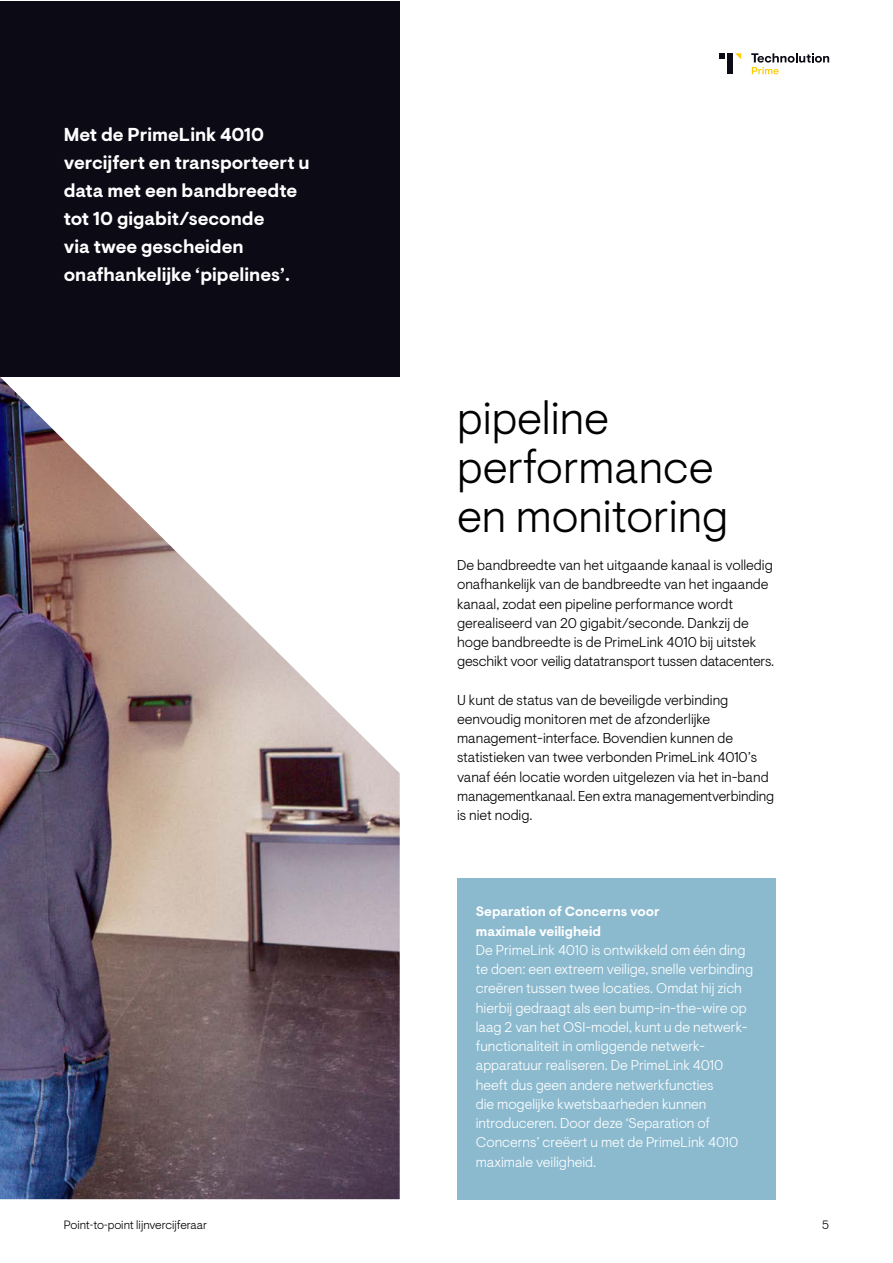
<style>
.page{position:relative;width:893px;height:1263px;background:#fff}
.page>*{position:absolute;margin:0;border:0;box-sizing:border-box;transform-origin:0 0}
.t1{font:300 45.9px/49.3px "Visuelt Pro";color:#000}
.t2{font:700 18.6px/27.9px "Visuelt Pro";color:#fff}
.t3{font:300 14.25px/19.2px "Visuelt Pro";color:#000}
.t4{font:300 14.25px/19.2px "Visuelt Pro";color:#fff}
.t5{font:700 13.5px/19.2px "Visuelt Pro";color:#fff}
.t6{font:300 12px "Visuelt Pro";color:#000}
</style>
<div class="page">
<img style="left:0;top:377px;width:400px;height:822px">
<div style="left:457px;top:878px;width:319px;height:321px;background:#8bbacf"></div>
<div style="left:0;top:1px;width:400px;height:376px;background:#0b0a15"></div>
<svg style="left:719px;top:53px;width:6px;height:6px"></svg>
<div style="left:727px;top:53px;width:6px;height:21px;background:#0b0a15"></div>
<svg style="left:735px;top:53px;width:6px;height:6px"></svg>
<svg style="left:751px;top:53px;width:78px;height:21px"></svg>
<h2 class="t2" style="left:64px;top:122px;width:247px">Met de PrimeLink 4010 vercijfert en transporteert u data met een bandbreedte tot 10 gigabit/seconde<br>via twee gescheiden onafhankelijke ‘pipelines’.</h2>
<h1 class="t1" style="left:457px;top:393px;width:273px">pipeline performance en monitoring</h1>
<p class="t3" style="left:457px;top:556px;width:319px">De bandbreedte van het uitgaande kanaal is volledig onafhankelijk van de bandbreedte van het ingaande kanaal, zodat een pipeline performance wordt gerealiseerd van 20 gigabit/seconde. Dankzij de hoge bandbreedte is de PrimeLink 4010 bij uitstek geschikt voor veilig datatransport tussen datacenters.</p>
<p class="t3" style="left:457px;top:690px;width:319px">U kunt de status van de beveiligde verbinding eenvoudig monitoren met de afzonderlijke management-interface. Bovendien kunnen de statistieken van twee verbonden PrimeLink 4010’s vanaf één locatie worden uitgelezen via het in-band managementkanaal. Een extra managementverbinding is niet nodig.</p>
<p class="t5" style="left:476px;top:903px;width:186px">Separation of Concerns voor maximale veiligheid</p>
<p class="t4" style="left:476px;top:940px;width:279px">De PrimeLink 4010 is ontwikkeld om één ding te doen: een extreem veilige, snelle verbinding creëren tussen twee locaties. Omdat hij zich hierbij gedraagt als een bump-in-the-wire op laag 2 van het OSI-model, kunt u de netwerk&shy;functionaliteit in omliggende netwerk&shy;apparatuur realiseren. De PrimeLink 4010 heeft dus geen andere netwerkfuncties<br>die mogelijke kwetsbaarheden kunnen introduceren. Door deze ‘Separation of Concerns’ creëert u met de PrimeLink 4010 maximale veiligheid.</p>
<p class="t6" style="left:64px;top:1218px;width:145px">Point-to-point lijnvercijferaar</p>
<p class="t6" style="left:822px;top:1218px;width:8px">5</p>
</div>
